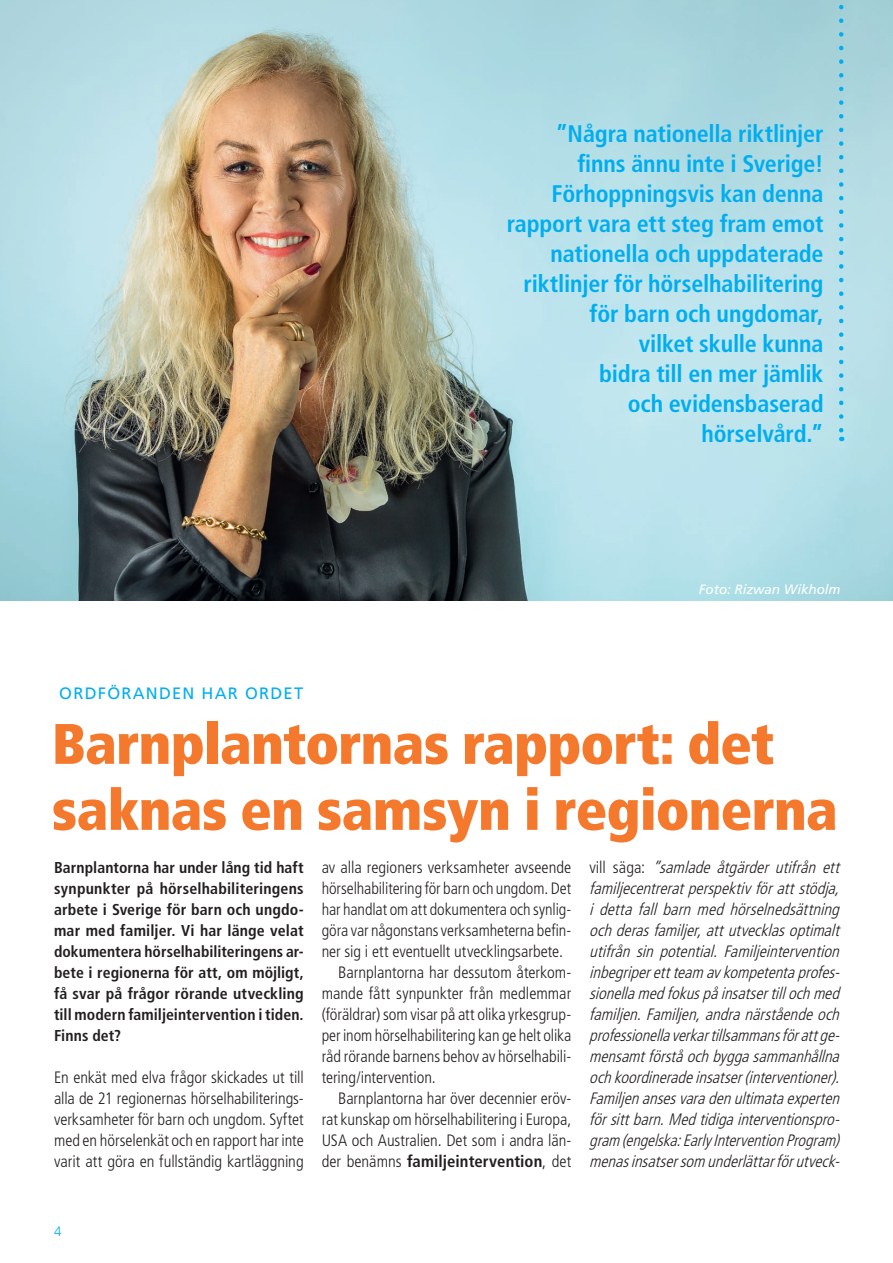
<style>
.page{position:relative;width:893px;height:1263px;background:#fff}
.page>*{position:absolute;margin:0;border:0;box-sizing:border-box;transform-origin:0 0}
.t1{font:900 condensed 57px/66px "Frutiger LT Std";letter-spacing:-.01em;color:#f4792d}
.t2{font:700 condensed 24px/30px "Frutiger LT Std";letter-spacing:-.005em;color:#00aeef;text-align:right}
.t3{font:300 condensed 16.5px/21px "Frutiger LT Std";letter-spacing:-.005em;color:#231f20;text-align:justify}
.t4{font:italic 300 condensed 16.5px/21px "Frutiger LT Std";letter-spacing:-.005em;color:#231f20;text-align:justify}
.t5{font:700 condensed 16.5px "Frutiger LT Std";letter-spacing:.005em;color:#231f20}
.t6{font:16.5px "Frutiger LT Std";letter-spacing:.075em;color:#00aeef}
.t7{font:700 condensed 15.75px/21px "Frutiger LT Std";letter-spacing:.005em;color:#231f20;text-align:justify}
.t8{font:italic 13.5px "Frutiger LT Std";letter-spacing:-.005em;color:#fff}
.t9{font:300 13.5px "Frutiger LT Std";color:#00aeef}
.s1{font-weight:300}
.s2{font-style:normal}
</style>
<div class="page">
<img style="left:0;top:0;width:893px;height:600px">
<svg style="left:835px;top:0;width:8px;height:441px;background:#9bd5e5"></svg>
<p class="t2" style="left:507px;top:118px;width:318px">”Några nationella riktlinjer finns ännu inte i Sverige!<br>Förhoppningsvis kan denna rapport vara ett steg fram emot nationella och uppdaterade riktlinjer för hörselhabilitering för barn och ungdomar,<br>vilket skulle kunna<br>bidra till en mer jämlik<br>och evidensbaserad hörselvård.”</p>
<p class="t6" style="left:59px;top:684px;width:245px">ORDFÖRANDEN HAR ORDET</p>
<p class="t8" style="left:699px;top:581px;width:143px">Foto: Rizwan Wikholm</p>
<h1 class="t1" style="left:52px;top:711px;width:787px">Barnplantornas rapport: det saknas en samsyn i regionerna</h1>
<p class="t7" style="left:54px;top:857px;width:251px">Barnplantorna har under lång tid haft synpunkter på hörselhabiliteringens arbete i Sverige för barn och ungdo&shy;mar med familjer. Vi har länge velat dokumentera hörselhabiliteringens ar&shy;bete i regionerna för att, om möjligt, få svar på frågor rörande utveckling till modern familjeintervention i tiden.<br>Finns det?</p>
<p class="t3" style="left:54px;top:1067px;width:251px">En enkät med elva frågor skickades ut till alla de 21 regionernas hörselhabiliterings&shy;verksamheter för barn och ungdom. Syftet med en hörselenkät och en rapport har inte varit att göra en fullständig kartläggning</p>
<p class="t3" style="left:322px;top:857px;width:251px">av alla regioners verksamheter avseende</p>
<p class="t3" style="left:322px;top:878px;width:251px">hörselhabilitering för barn och ungdom. Det</p>
<p class="t3" style="left:322px;top:899px;width:251px">har handlat om att dokumentera och synlig-</p>
<p class="t3" style="left:322px;top:920px;width:251px">göra var någonstans verksamheterna befin-</p>
<p class="t3" style="left:322px;top:941px;width:243px">ner sig i ett eventuellt utvecklingsarbete.</p>
<p class="t3" style="left:338px;top:962px;width:235px">Barnplantorna har dessutom återkom-</p>
<p class="t3" style="left:322px;top:983px;width:251px">mande fått synpunkter från medlemmar</p>
<p class="t3" style="left:322px;top:1004px;width:251px">(föräldrar) som visar på att olika yrkesgrup-</p>
<p class="t3" style="left:322px;top:1025px;width:251px">per inom hörselhabilitering kan ge helt olika</p>
<p class="t3" style="left:322px;top:1046px;width:251px">råd rörande barnens behov av hörselhabili-</p>
<p class="t3" style="left:322px;top:1067px;width:116px">tering/intervention.</p>
<p class="t3" style="left:338px;top:1088px;width:235px">Barnplantorna har över decennier eröv-</p>
<p class="t3" style="left:322px;top:1109px;width:251px">rat kunskap om hörselhabilitering i Europa,</p>
<p class="t3" style="left:322px;top:1130px;width:251px">USA och Australien. Det som i andra län-</p>
<p class="t5" style="left:322px;top:1151px;width:251px"><span class="s1">der benämns</span> familjeintervention<span class="s1">, det</span></p>
<p class="t4" style="left:589px;top:857px;width:256px"><span class="s2">v i l l s ä g a :</span> ”samlade åtgärder utifrån ett familjecentreratperspektivförattstödja, i detta fall barn med hörselnedsättning ochderasfamiljer,attutvecklasoptimalt utifrån sin potential. Familjeintervention inbegriperettteam avkompetentaprofes&shy;sionellamedfokuspåinsatsertillochmed familjen.Familjen,andranärståendeoch professionellaverkartillsammansförattge&shy;mensamtförståochbyggasammanhållna ochkoordineradeinsatser(interventioner).<br>Familjenansesvaradenultimataexperten försittbarn.Medtidigainterventionspro&shy;gram (engelska:EarlyInterventionProgram) menasinsatsersom underlättarförutveck-</p>
<p class="t9" style="left:54px;top:1223px;width:9px">4</p>
</div>
